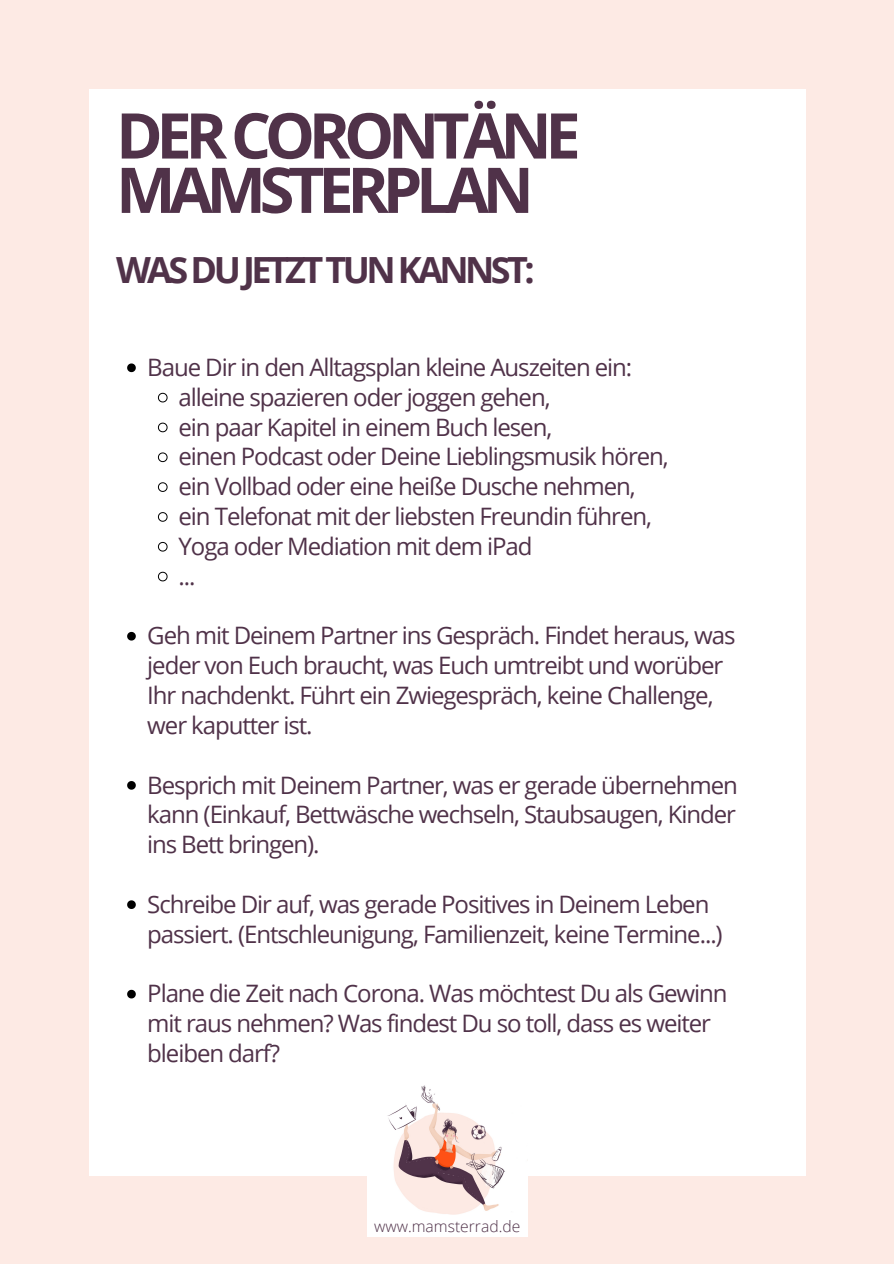
<style>
.page{position:relative;width:894px;height:1264px;background:#fff}
.page>*{position:absolute;margin:0;border:0;box-sizing:border-box;transform-origin:0 0}
.t1{font:700 63px/54.3px "Open Sans";letter-spacing:-.1em;color:#503249}
.t2{font:700 36px "Open Sans";letter-spacing:-.1em;color:#503249}
.t3{font:24px/29.8px "Open Sans";letter-spacing:-.045em;color:#503249}
.t4{font:300 15.6px "Open Sans";color:#503249}
</style>
<div class="page">
<div style="left:0;top:0;width:893px;height:1263px;background:#fdeae4"></div>
<div style="left:89px;top:89px;width:717px;height:1087px;background:#fff"></div>
<svg style="left:127px;top:363px;width:9px;height:9px"></svg>
<svg style="left:158px;top:393px;width:9px;height:9px"></svg>
<svg style="left:158px;top:422px;width:9px;height:10px"></svg>
<svg style="left:158px;top:452px;width:9px;height:10px"></svg>
<svg style="left:158px;top:482px;width:9px;height:10px"></svg>
<svg style="left:158px;top:512px;width:9px;height:10px"></svg>
<svg style="left:158px;top:542px;width:9px;height:9px"></svg>
<svg style="left:158px;top:571px;width:9px;height:10px"></svg>
<svg style="left:127px;top:632px;width:9px;height:8px"></svg>
<svg style="left:127px;top:781px;width:9px;height:8px"></svg>
<svg style="left:127px;top:900px;width:9px;height:9px"></svg>
<svg style="left:127px;top:989px;width:9px;height:9px"></svg>
<img style="left:367px;top:1085px;width:160px;height:151px">
<h1 class="t1" style="left:116px;top:107px;width:466px">DER CORONTÄNE<br>MAMSTERPLAN</h1>
<h2 class="t2" style="left:116px;top:244px;width:420px">WAS DU JETZT TUN KANNST:</h2>
<p class="t3" style="left:178px;top:352px;width:491px;text-indent:-31px">Baue Dir in den Alltagsplan kleine Auszeiten ein: alleine spazieren oder joggen gehen,<br>ein paar Kapitel in einem Buch lesen,<br>einen Podcast oder Deine Lieblingsmusik hören, ein Vollbad oder eine heiße Dusche nehmen, ein Telefonat mit der liebsten Freundin führen, Yoga oder Mediation mit dem iPad<br>...</p>
<p class="t3" style="left:147px;top:620px;width:589px">Geh mit Deinem Partner ins Gespräch. Findet heraus, was jeder von Euch braucht, was Euch umtreibt und worüber</p>
<p class="t3" style="left:147px;top:679px;width:567px">Ihr nachdenkt. Führt ein Zwiegespräch, keine Challenge, wer kaputter ist.</p>
<p class="t3" style="left:147px;top:769px;width:592px">Besprich mit Deinem Partner, was er gerade übernehmen kann (Einkauf, Bettwäsche wechseln, Staubsaugen, Kinder</p>
<p class="t3" style="left:147px;top:829px;width:174px">ins Bett bringen).</p>
<p class="t3" style="left:147px;top:888px;width:576px">Schreibe Dir auf, was gerade Positives in Deinem Leben passiert. (Entschleunigung, Familienzeit, keine Termine...)</p>
<p class="t3" style="left:147px;top:978px;width:581px">Plane die Zeit nach Corona. Was möchtest Du als Gewinn</p>
<p class="t3" style="left:147px;top:1007px;width:565px">mit raus nehmen? Was findest Du so toll, dass es weiter bleiben darf?</p>
<p class="t4" style="left:374px;top:1215px;width:148px">www.mamsterrad.de</p>
</div>
